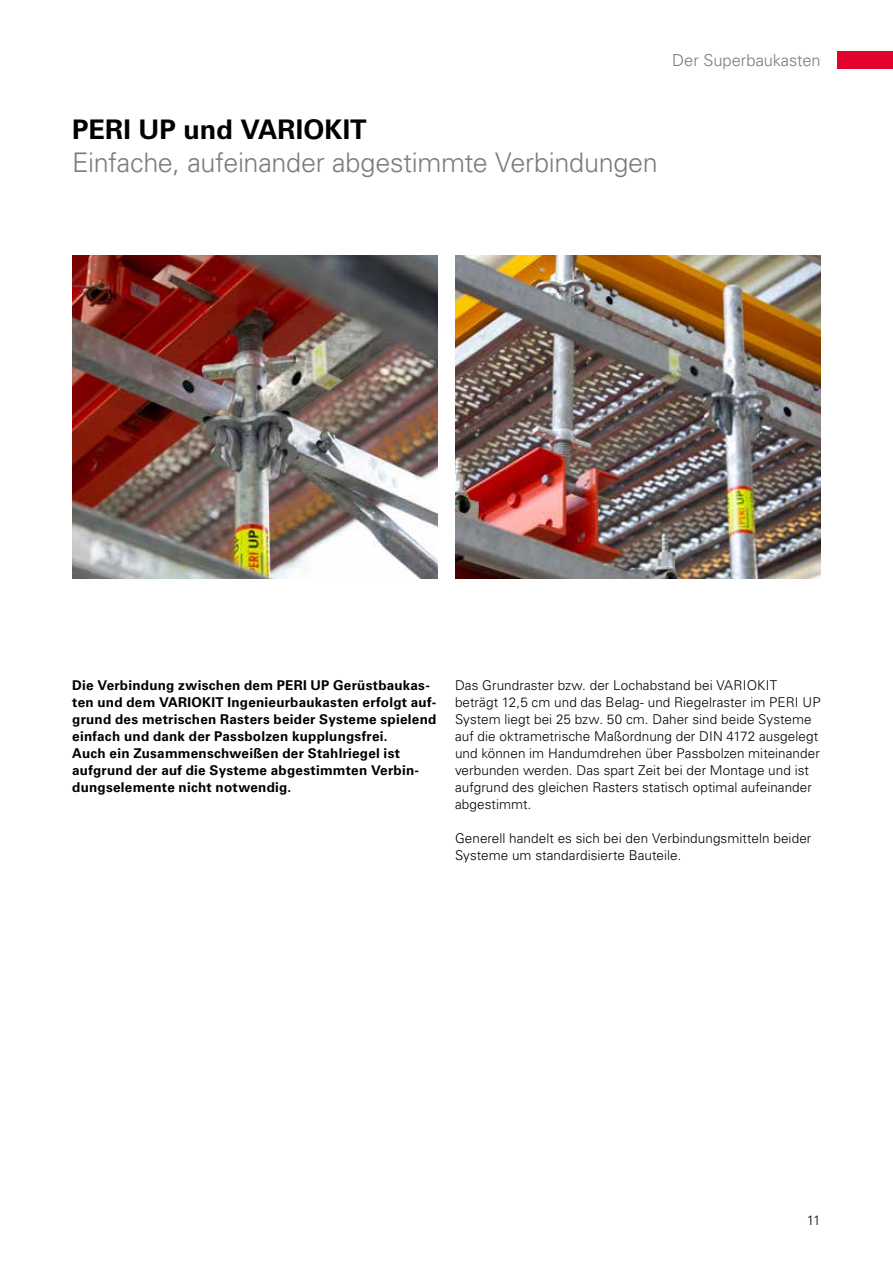
<style>
.page{position:relative;width:893px;height:1263px;background:#fff}
.page>*{position:absolute;margin:0;border:0;box-sizing:border-box;transform-origin:0 0}
.t1{font:300 27px "Univers LT Pro";letter-spacing:-.01em;color:#7c7b7b}
.t2{font:700 27px "Univers LT Pro";color:#000}
.t3{font:300 16.5px "Univers LT Pro";letter-spacing:-.005em;color:#7c7b7b}
.t4{font:300 13.5px/17px "Univers LT Pro";letter-spacing:.005em;color:#000}
.t5{font:700 13.5px/17px "Univers LT Pro";letter-spacing:.02em;color:#000}
</style>
<div class="page">
<div style="left:838px;top:51px;width:55px;height:17px;background:#e4032e"></div>
<img style="left:72px;top:255px;width:366px;height:323px">
<img style="left:455px;top:255px;width:366px;height:323px">
<p class="t3" style="left:672px;top:50px;width:150px">Der Superbaukasten</p>
<h1 class="t2" style="left:72px;top:113px;width:296px">PERI UP und VARIOKIT</h1>
<h1 class="t1" style="left:72px;top:147px;width:587px">Einfache, aufeinander abgestimmte Verbindungen</h1>
<p class="t5" style="left:72px;top:677px;width:366px">Die Verbindung zwischen dem PERI UP Gerüstbaukas&shy;ten und dem VARIOKIT Ingenieurbaukasten erfolgt auf&shy;grund des metrischen Rasters beider Systeme spielend einfach und dank der Passbolzen kupplungsfrei.<br>Auch ein Zusammenschweißen der Stahlriegel ist aufgrund der auf die Systeme abgestimmten Verbin&shy;dungselemente nicht notwendig.</p>
<p class="t4" style="left:455px;top:677px;width:367px">Das Grundraster bzw. der Lochabstand bei VARIOKIT beträgt 12,5 cm und das Belag- und Riegelraster im PERI UP System liegt bei 25 bzw. 50 cm. Daher sind beide Systeme auf die oktrametrische Maßordnung der DIN 4172 ausgelegt und können im Handumdrehen über Passbolzen miteinander verbunden werden. Das spart Zeit bei der Montage und ist aufgrund des gleichen Rasters statisch optimal aufeinander abgestimmt.</p>
<p class="t4" style="left:455px;top:830px;width:358px">Generell handelt es sich bei den Verbindungsmitteln beider<br>Systeme um standardisierte Bauteile.</p>
<p class="t4" style="left:807px;top:1212px;width:15px">11</p>
</div>
